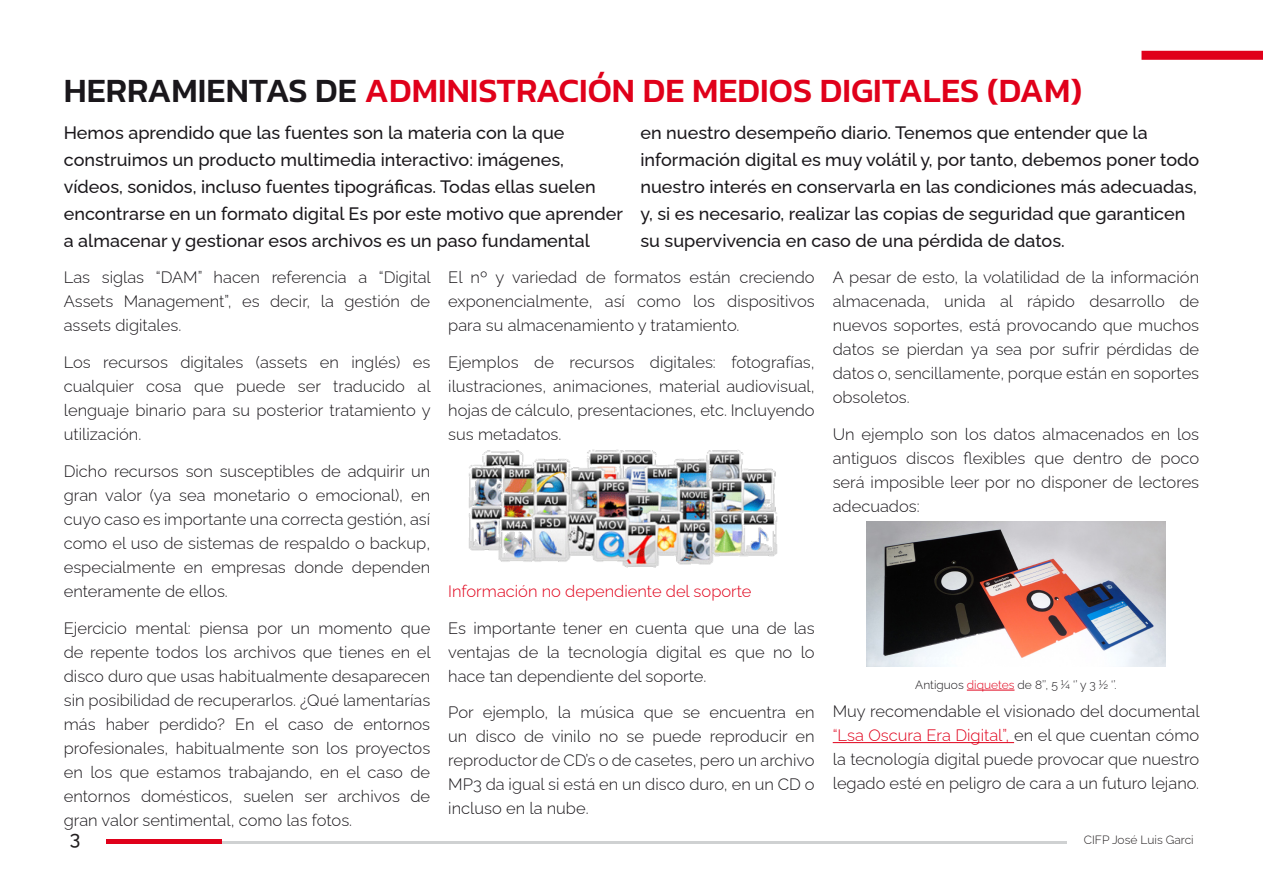
<style>
.page{position:relative;width:1263px;height:893px;background:#fff}
.page>*{position:absolute;margin:0;border:0;box-sizing:border-box;transform-origin:0 0}
.Título_principal{font:500 34.5px "Kanit";color:#e0001a}
.t1{font:500 19.5px "Raleway";color:#231f20}
.Subtitulo{font:500 18px/27px "Raleway";color:#1a171b}
.Parrafo_light{font:300 16.5px/24px "Raleway";color:#1a171b;text-align:justify}
.Parrafo_light-2{font:300 16.5px "Raleway";color:#e0001a}
.Pie_de_foto{font:300 12px "Raleway";color:#1a171b}
.t2{font:300 12px "Raleway";color:#231f20}
.s1{color:#1a171b}
.s2{color:#e0001a}
</style>
<div class="page">
<hr style="left:221px;top:842px;width:846px;height:2px;background:#cfd1d2">
<div style="left:106px;top:839px;width:115px;height:5px;background:#e0001a"></div>
<div style="left:1141px;top:51px;width:122px;height:9px;background:#e0001a"></div>
<img style="left:469px;top:449px;width:309px;height:119px">
<hr style="left:833px;top:742px;width:181px;height:1px;background:#e0001a">
<img style="left:866px;top:521px;width:299px;height:145px">
<hr style="left:967px;top:690px;width:47px;height:1px;background:#e0001a">
<p class="Título_principal" style="left:64px;top:64px;width:1020px"><span class="s1">HERRAMIENTAS DE</span> ADMINISTRACIÓN DE MEDIOS DIGITALES (DAM)</p>
<p class="Subtitulo" style="left:64px;top:117px;width:561px">Hemos aprendido que las fuentes son la materia con la que construimos un producto multimedia interactivo: imágenes, vídeos, sonidos, incluso fuentes tipográficas. Todas ellas suelen encontrarse en un formato digital Es por este motivo que aprender a almacenar y gestionar esos archivos es un paso fundamental</p>
<p class="Subtitulo" style="left:640px;top:117px;width:560px">en nuestro desempeño diario. Tenemos que entender que la información digital es muy volátil y, por tanto, debemos poner todo nuestro interés en conservarla en las condiciones más adecuadas, y, si es necesario, realizar las copias de seguridad que garanticen su supervivencia en caso de una pérdida de datos.</p>
<p class="Parrafo_light" style="left:64px;top:264px;width:368px">Las siglas “DAM” hacen referencia a “Digital Assets Management”, es decir, la gestión de assets digitales.</p>
<p class="Parrafo_light" style="left:64px;top:348px;width:368px">Los recursos digitales (assets en inglés) es cualquier cosa que puede ser traducido al lenguaje binario para su posterior tratamiento y utilización.</p>
<p class="Parrafo_light" style="left:64px;top:457px;width:368px">Dicho recursos son susceptibles de adquirir un gran valor (ya sea monetario o emocional), en cuyo caso es importante una correcta gestión, así como el uso de sistemas de respaldo o backup, especialmente en empresas donde dependen enteramente de ellos.</p>
<p class="Parrafo_light" style="left:64px;top:614px;width:368px">Ejercicio mental: piensa por un momento que de repente todos los archivos que tienes en el disco duro que usas habitualmente desaparecen sin posibilidad de recuperarlos. ¿Qué lamentarías más haber perdido? En el caso de entornos profesionales, habitualmente son los proyectos en los que estamos trabajando, en el caso de entornos domésticos, suelen ser archivos de gran valor sentimental, como las fotos.</p>
<p class="t1" style="left:70px;top:823px;width:12px">3</p>
<p class="Parrafo_light" style="left:448px;top:264px;width:368px">El nº y variedad de formatos están creciendo exponencialmente, así como los dispositivos para su almacenamiento y tratamiento.</p>
<p class="Parrafo_light" style="left:448px;top:348px;width:368px">Ejemplos de recursos digitales: fotografías, ilustraciones, animaciones, material audiovisual, hojas de cálculo, presentaciones, etc. Incluyendo sus metadatos.</p>
<p class="Parrafo_light-2" style="left:448px;top:578px;width:305px">Información no dependiente del soporte</p>
<p class="Parrafo_light" style="left:448px;top:614px;width:368px">Es importante tener en cuenta que una de las ventajas de la tecnología digital es que no lo hace tan dependiente del soporte.</p>
<p class="Parrafo_light" style="left:448px;top:699px;width:368px">Por ejemplo, la música que se encuentra en un disco de vinilo no se puede reproducir en reproductor de CD’s o de casetes, pero un archivo MP3 da igual si está en un disco duro, en un CD o incluso en la nube.</p>
<p class="Parrafo_light" style="left:833px;top:264px;width:368px">A pesar de esto, la volatilidad de la información almacenada, unida al rápido desarrollo de nuevos soportes, está provocando que muchos datos se pierdan ya sea por sufrir pérdidas de datos o, sencillamente, porque están en soportes obsoletos.</p>
<p class="Parrafo_light" style="left:833px;top:420px;width:368px">Un ejemplo son los datos almacenados en los antiguos discos flexibles que dentro de poco será imposible leer por no disponer de lectores adecuados:</p>
<p class="Pie_de_foto" style="left:915px;top:675px;width:203px">Antiguos <span class="s2">diquetes</span> de 8’’, 5 ¼ ‘’ y 3 ½ ‘’.</p>
<p class="Parrafo_light" style="left:833px;top:697px;width:368px">Muy recomendable el visionado del documental <span class="s2">“Lsa Oscura Era Digital”,</span> en el que cuentan cómo la tecnología digital puede provocar que nuestro legado esté en peligro de cara a un futuro lejano.</p>
<p class="t2" style="left:1084px;top:830px;width:111px">CIFP José Luis Garci</p>
</div>
